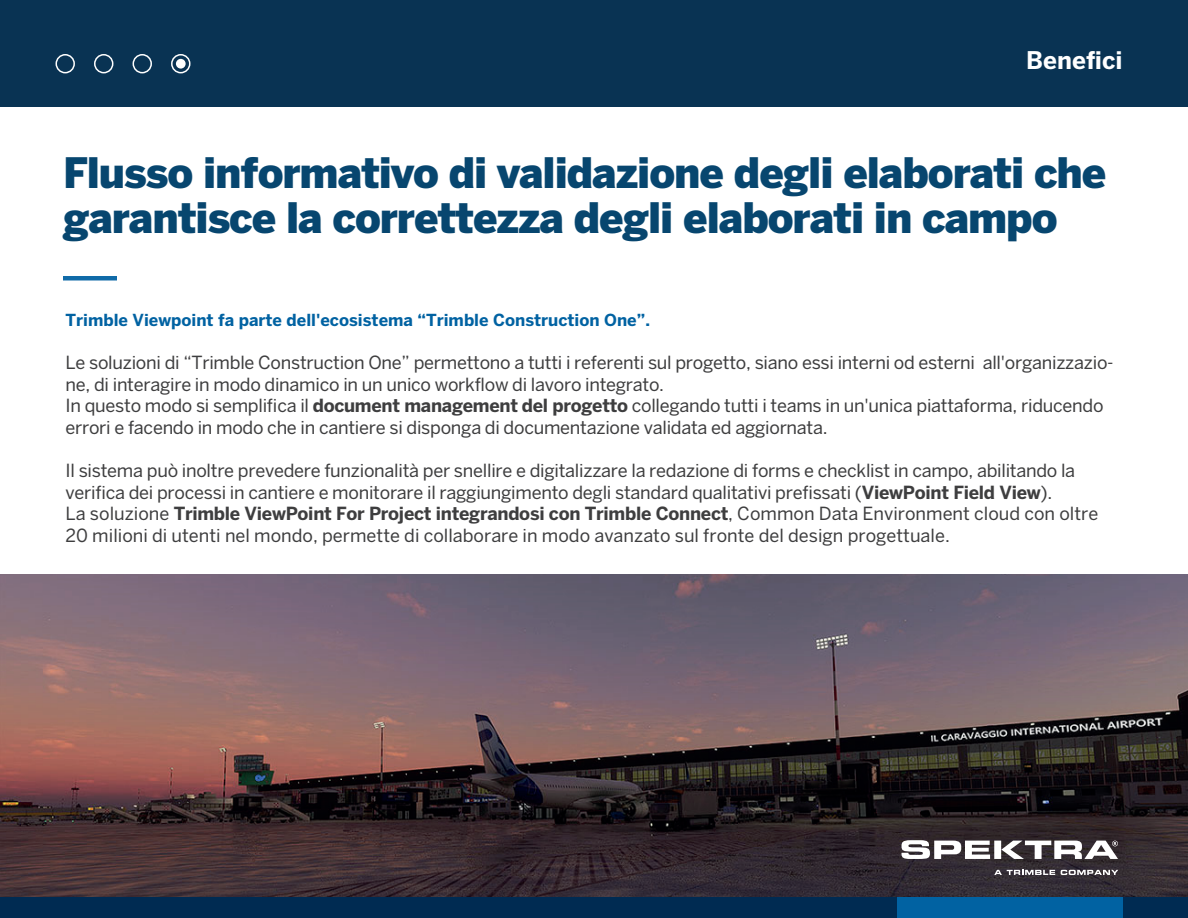
<style>
.page{position:relative;width:1188px;height:918px;background:#fff}
.page>*{position:absolute;margin:0;border:0;box-sizing:border-box;transform-origin:0 0}
.t1{font:900 41.7px/45px "Benton Sans";letter-spacing:-.025em;color:#07466f}
.t2{font:700 24.15px "Benton Sans";color:#fff}
.t3{font:18px/21.6px "Benton Sans";letter-spacing:-.015em;color:#3e3e3f}
.t4{font:700 16.5px "Benton Sans";color:#0162a2}
.s1{font-weight:700}
</style>
<div class="page">
<img style="left:0;top:574px;width:1188px;height:323px">
<div style="left:0;top:0;width:1188px;height:106px;background:#093353"></div>
<div style="left:55px;top:54px;width:20px;height:19px;border:2px solid #fff;border-radius:50%"></div>
<div style="left:176px;top:59px;width:10px;height:10px;background:#fff;border-radius:50%"></div>
<div style="left:94px;top:54px;width:19px;height:19px;border:2px solid #fff;border-radius:50%"></div>
<div style="left:133px;top:54px;width:19px;height:19px;border:2px solid #fff;border-radius:50%"></div>
<div style="left:171px;top:54px;width:19px;height:19px;border:2px solid #fff;border-radius:50%"></div>
<hr style="left:63px;top:276px;width:54px;height:4px;background:#106ba8">
<div style="left:0;top:897px;width:1188px;height:21px;background:#002b52"></div>
<div style="left:897px;top:897px;width:226px;height:21px;background:#0162a2"></div>
<svg style="left:902px;top:840px;width:216px;height:19px"></svg>
<svg style="left:994px;top:870px;width:61px;height:5px"></svg>
<svg style="left:1061px;top:870px;width:57px;height:5px"></svg>
<h2 class="t2" style="left:1026px;top:46px;width:98px">Benefici</h2>
<h1 class="t1" style="left:63px;top:150px;width:1045px">Flusso informativo di validazione degli elaborati che garantisce la correttezza degli elaborati in campo</h1>
<p class="t4" style="left:66px;top:310px;width:586px">Trimble Viewpoint fa parte dell'ecosistema “Trimble Construction One”.</p>
<p class="t3" style="left:66px;top:351px;width:1050px">Le soluzioni di “Trimble Construction One” permettono a tutti i referenti sul progetto, siano essi interni od esterni all'organizzazio&shy;ne, di interagire in modo dinamico in un unico workflow di lavoro integrato.<br>In questo modo si semplifica il <span class="s1">document management del progetto</span> collegando tutti i teams in un'unica piattaforma, riducendo errori e facendo in modo che in cantiere si disponga di documentazione validata ed aggiornata.</p>
<p class="t3" style="left:66px;top:459px;width:1034px">Il sistema può inoltre prevedere funzionalità per snellire e digitalizzare la redazione di forms e checklist in campo, abilitando la verifica dei processi in cantiere e monitorare il raggiungimento degli standard qualitativi prefissati (<span class="s1">ViewPoint Field View</span>).<br>La soluzione <span class="s1">Trimble ViewPoint For Project integrandosi con Trimble Connect</span>, Common Data Environment cloud con oltre 20 milioni di utenti nel mondo, permette di collaborare in modo avanzato sul fronte del design progettuale.</p>
</div>
